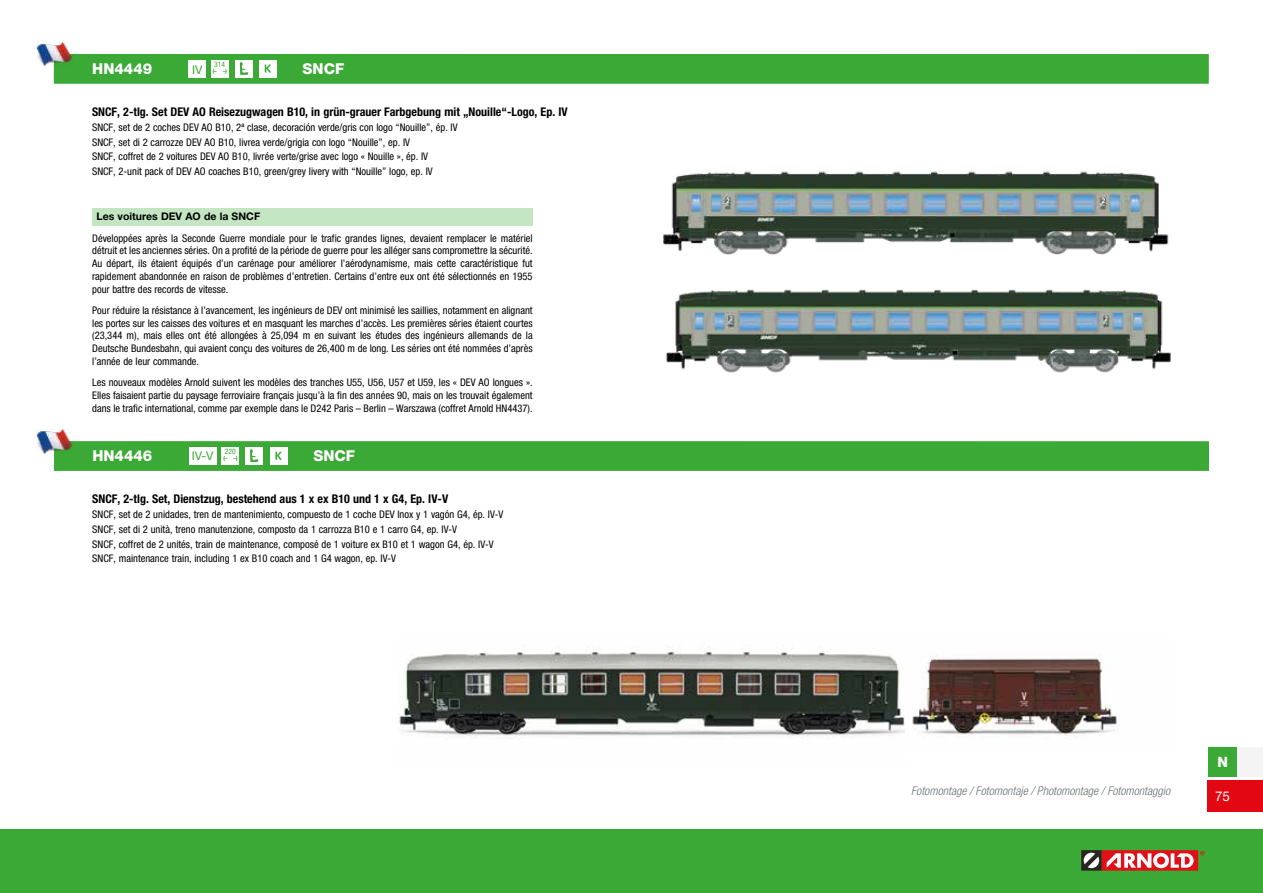
<style>
.page{position:relative;width:1263px;height:893px;background:#fff}
.page>*{position:absolute;margin:0;border:0;box-sizing:border-box;transform-origin:0 0}
.t1{font:800 15px "Helvetica Neue LT Std";color:#fff}
.t2{font:800 14.25px "Helvetica Neue LT Std";color:#fff}
.t3{font:13.5px "Helvetica Neue LT Std";color:#fff}
.t4{font:700 condensed 12px "Helvetica Neue LT Std";color:#000}
.t5{font:italic 300 condensed 12px "Helvetica Neue LT Std";color:#6a7276}
.t6{font:12px "Helvetica Neue LT Std";color:#3ba935}
.t7{font:condensed 10.5px/12.8px "Helvetica Neue LT Std";color:#000;text-align:justify}
.t8{font:700 10.5px "Helvetica Neue LT Std";color:#000}
.t9{font:condensed 7.5px "Helvetica Neue LT Std";color:#3ba935}
</style>
<div class="page">
<div style="left:1208px;top:747px;width:29px;height:30px;background:#3ba935"></div>
<div style="left:1237px;top:747px;width:26px;height:30px;background:#f4f4f4"></div>
<div style="left:92px;top:209px;width:441px;height:17px;background:#c4e5c2"></div>
<img style="left:663px;top:171px;width:506px;height:84px">
<img style="left:666px;top:289px;width:505px;height:84px">
<img style="left:399px;top:645px;width:506px;height:93px">
<img style="left:912px;top:654px;width:207px;height:82px">
<div style="left:54px;top:54px;width:1155px;height:30px;background:#3ba935"></div>
<img style="left:36px;top:42px;width:36px;height:24px">
<div style="left:0;top:829px;width:1263px;height:64px;background:#3ba935"></div>
<div style="left:1102px;top:850px;width:96px;height:21px;background:#e11018"></div>
<svg style="left:1200px;top:851px;width:4px;height:4px"></svg>
<svg style="left:1081px;top:850px;width:112px;height:21px"></svg>
<div style="left:1208px;top:780px;width:55px;height:32px;background:#e30613"></div>
<div style="left:189px;top:60px;width:17px;height:17px;background:#fff"></div>
<div style="left:211px;top:60px;width:17px;height:17px;background:#fff"></div>
<svg style="left:223px;top:69px;width:4px;height:5px"></svg>
<div style="left:259px;top:60px;width:18px;height:17px;background:#fff"></div>
<svg style="left:265px;top:65px;width:6px;height:8px"></svg>
<div style="left:235px;top:60px;width:18px;height:17px;background:#fff"></div>
<svg style="left:240px;top:62px;width:9px;height:13px"></svg>
<div style="left:54px;top:441px;width:1155px;height:30px;background:#3ba935"></div>
<img style="left:34px;top:429px;width:40px;height:24px">
<div style="left:189px;top:447px;width:28px;height:17px;background:#fff"></div>
<div style="left:222px;top:447px;width:17px;height:17px;background:#fff"></div>
<svg style="left:223px;top:456px;width:4px;height:5px"></svg>
<div style="left:270px;top:447px;width:17px;height:17px;background:#fff"></div>
<svg style="left:275px;top:452px;width:7px;height:8px"></svg>
<div style="left:246px;top:447px;width:17px;height:17px;background:#fff"></div>
<svg style="left:250px;top:449px;width:9px;height:13px"></svg>
<h1 class="t1" style="left:92px;top:60px;width:62px">HN4449</h1>
<p class="t6" style="left:192px;top:63px;width:12px">IV</p>
<p class="t9" style="left:214px;top:60px;width:12px">314</p>
<h1 class="t1" style="left:303px;top:60px;width:43px">SNCF</h1>
<p class="t4" style="left:92px;top:105px;width:477px">SNCF, 2-tlg. Set DEV AO Reisezugwagen B10, in grün-grauer Farbgebung mit „Nouille“-Logo, Ep. IV</p>
<p class="t7" style="left:92px;top:120px;width:367px;line-height:14.7px;text-align:left">SNCF, set de 2 coches DEV AO B10, 2ª clase, decoración verde/gris con logo “Nouille”, ép. IV SNCF, set di 2 carrozze DEV AO B10, livrea verde/grigia con logo “Nouille”, ep. IV<br>SNCF, coffret de 2 voitures DEV AO B10, livrée verte/grise avec logo « Nouille », ép. IV<br>SNCF, 2-unit pack of DEV AO coaches B10, green/grey livery with “Nouille” logo, ep. IV</p>
<p class="t8" style="left:96px;top:210px;width:165px">Les voitures DEV AO de la SNCF</p>
<p class="t7" style="left:92px;top:231px;width:442px">Développées après la Seconde Guerre mondiale pour le trafic grandes lignes, devaient remplacer le matériel détruit et les anciennes séries. On a profité de la période de guerre pour les alléger sans compromettre la sécurité.<br>Au départ, ils étaient équipés d’un carénage pour améliorer l’aérodynamisme, mais cette caractéristique fut rapidement abandonnée en raison de problèmes d’entretien. Certains d’entre eux ont été sélectionnés en 1955 pour battre des records de vitesse.</p>
<p class="t7" style="left:92px;top:304px;width:442px">Pour réduire la résistance à l’avancement, les ingénieurs de DEV ont minimisé les saillies, notamment en alignant les portes sur les caisses des voitures et en masquant les marches d’accès. Les premières séries étaient courtes (23,344 m), mais elles ont été allongées à 25,094 m en suivant les études des ingénieurs allemands de la Deutsche Bundesbahn, qui avaient conçu des voitures de 26,400 m de long. Les séries ont été nommées d’après l’année de leur commande.</p>
<p class="t7" style="left:92px;top:376px;width:442px">Les nouveaux modèles Arnold suivent les modèles des tranches U55, U56, U57 et U59, les « DEV AO longues ».<br>Elles faisaient partie du paysage ferroviaire français jusqu’à la fin des années 90, mais on les trouvait également dans le trafic international, comme par exemple dans le D242 Paris – Berlin – Warszawa (coffret Arnold HN4437).</p>
<h1 class="t1" style="left:92px;top:447px;width:62px">HN4446</h1>
<p class="t6" style="left:192px;top:449px;width:23px">IV-V</p>
<p class="t9" style="left:225px;top:447px;width:12px">220</p>
<h1 class="t1" style="left:313px;top:447px;width:43px">SNCF</h1>
<p class="t4" style="left:92px;top:492px;width:357px">SNCF, 2-tlg. Set, Dienstzug, bestehend aus 1 x ex B10 und 1 x G4, Ep. IV-V</p>
<p class="t7" style="left:92px;top:507px;width:413px;line-height:14.7px;text-align:left">SNCF, set de 2 unidades, tren de mantenimiento, compuesto de 1 coche DEV Inox y 1 vagón G4, ép. IV-V SNCF, set di 2 unità, treno manutenzione, composto da 1 carrozza B10 e 1 carro G4, ep. IV-V<br>SNCF, coffret de 2 unités, train de maintenance, composé de 1 voiture ex B10 et 1 wagon G4, ép. IV-V SNCF, maintenance train, including 1 ex B10 coach and 1 G4 wagon, ep. IV-V</p>
<p class="t5" style="left:911px;top:783px;width:261px">Fotomontage / Fotomontaje / Photomontage / Fotomontaggio</p>
<h2 class="t2" style="left:1217px;top:753px;width:12px">N</h2>
<p class="t3" style="left:1215px;top:788px;width:16px">75</p>
</div>
